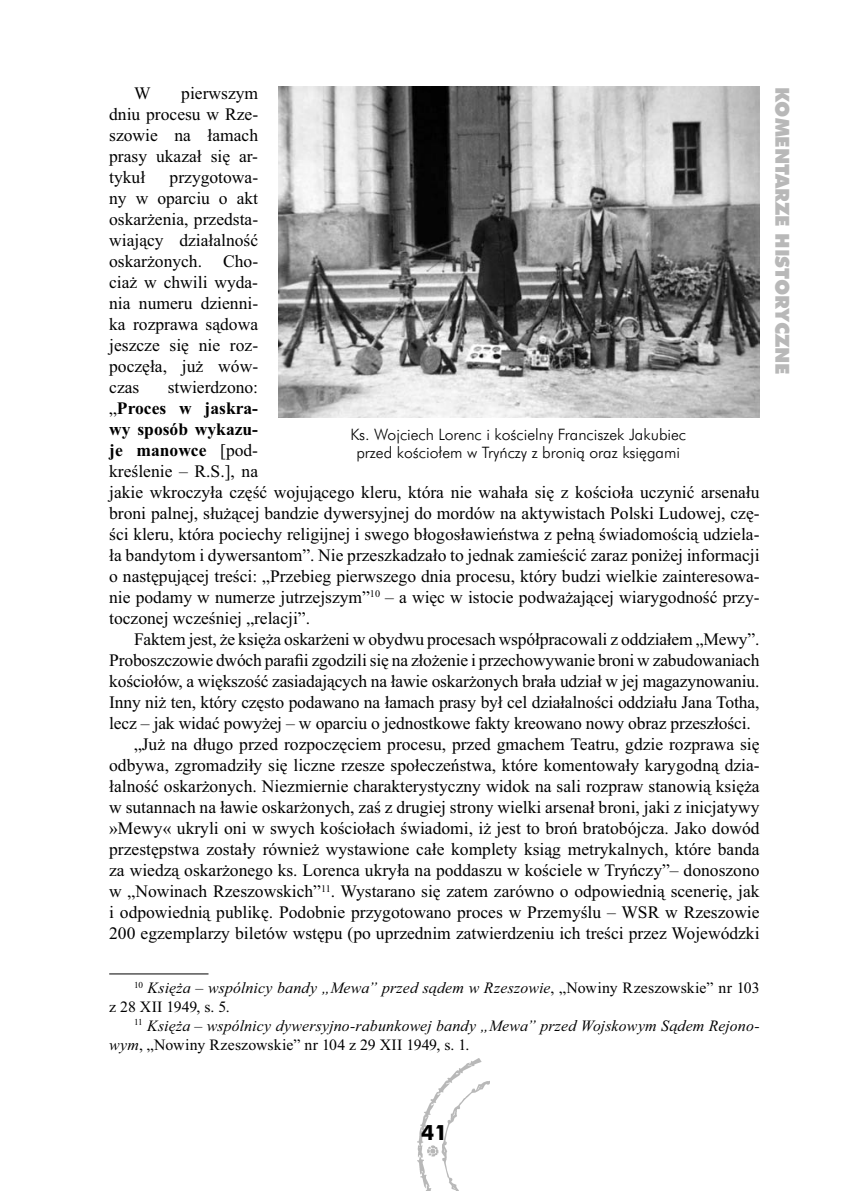
<style>
.page{position:relative;width:844px;height:1191px;background:#fff}
.page>*{position:absolute;margin:0;border:0;box-sizing:border-box;transform-origin:0 0}
.t1{font:700 21px "Futura EU";color:#000}
.t2{font:19.25px "Futura X Blk EU";color:#b8b8b8}
.t3{font:17.5px/21px "Times New Roman";color:#000;text-align:justify}
.t4{font:700 17.5px "Times New Roman";color:#000}
.t5{font:italic 15.75px "Times New Roman";letter-spacing:.01em;color:#000}
.t6{font:15.75px/18.4px "Futura Lt EU";color:#000;text-align:center}
.t7{font:15.75px "Times New Roman";letter-spacing:.005em;color:#000}
.s1{font-weight:400}
.s2{font-style:normal}
.s3{font-style:italic}
</style>
<div class="page">
<img style="left:418px;top:1058px;width:72px;height:133px">
<hr style="left:109px;top:973px;width:99px;height:1px;background:#000">
<img style="left:278px;top:87px;width:481px;height:331px">
<p class="t3" style="left:109px;top:84px;width:150px;text-indent:72px">pierwszym dniu procesu w Rze&shy;szowie na łamach prasy ukazał się ar&shy;tykuł</p>
<p class="t3" style="left:134px;top:84px;width:18px">W</p>
<p class="t3" style="left:109px;top:168px;width:150px;text-indent:60px">przygotowa&shy;ny w oparciu o akt oskarżenia, przedsta&shy;wiający działalność oskarżonych. Cho&shy;ciaż w chwili wyda&shy;nia numeru dzienni&shy;ka rozprawa sądowa jeszcze się nie roz&shy;poczęła, już wów&shy;czas</p>
<p class="t3" style="left:168px;top:378px;width:92px">stwierdzono:</p>
<p class="t4" style="left:109px;top:402px;width:150px"><span class="s1">„</span>Proces w jaskra-</p>
<p class="t4" style="left:109px;top:423px;width:150px">wy sposób wykazu-</p>
<p class="t4" style="left:109px;top:444px;width:150px">je manowce <span class="s1">[pod-</span></p>
<p class="t3" style="left:109px;top:462px;width:150px">kreślenie – R.S.], na</p>
<p class="t3" style="left:109px;top:483px;width:651px">jakie wkroczyła część wojującego kleru, która nie wahała się z kościoła uczynić arsenału</p>
<p class="t3" style="left:109px;top:504px;width:651px">broni palnej, służącej bandzie dywersyjnej do mordów na aktywistach Polski Ludowej, czę-</p>
<p class="t3" style="left:109px;top:525px;width:651px">ści kleru, która pociechy religijnej i swego błogosławieństwa z pełną świadomością udziela-</p>
<p class="t3" style="left:109px;top:546px;width:651px">ła bandytom i dywersantom”. Nie przeszkadzało to jednak zamieścić zaraz poniżej informacji</p>
<p class="t3" style="left:109px;top:567px;width:651px">o następującej treści: „Przebieg pierwszego dnia procesu, który budzi wielkie zainteresowa-</p>
<p class="t3" style="left:109px;top:588px;width:651px">nie podamy w numerze jutrzejszym”<sup>10</sup> – a więc w istocie podważającej wiarygodność przy-</p>
<p class="t3" style="left:109px;top:609px;width:202px">toczonej wcześniej „relacji”.</p>
<p class="t3" style="left:134px;top:630px;width:626px">Faktem jest, że księża oskarżeni w obydwu procesach współpracowali z oddziałem „Mewy”.</p>
<p class="t3" style="left:109px;top:651px;width:651px">Proboszczowie dwóch parafii zgodzili się na złożenie i przechowywanie broni w zabudowaniach</p>
<p class="t3" style="left:109px;top:672px;width:651px">kościołów, a większość zasiadających na ławie oskarżonych brała udział w jej magazynowaniu.</p>
<p class="t3" style="left:109px;top:693px;width:651px">Inny niż ten, który często podawano na łamach prasy był cel działalności oddziału Jana Totha,</p>
<p class="t3" style="left:109px;top:714px;width:643px">lecz – jak widać powyżej – w oparciu o jednostkowe fakty kreowano nowy obraz przeszłości.</p>
<p class="t3" style="left:134px;top:735px;width:627px">„Już na długo przed rozpoczęciem procesu, przed gmachem Teatru, gdzie rozprawa się</p>
<p class="t3" style="left:109px;top:756px;width:651px">odbywa, zgromadziły się liczne rzesze społeczeństwa, które komentowały karygodną dzia-</p>
<p class="t3" style="left:109px;top:777px;width:651px">łalność oskarżonych. Niezmiernie charakterystyczny widok na sali rozpraw stanowią księża</p>
<p class="t3" style="left:109px;top:798px;width:651px">w sutannach na ławie oskarżonych, zaś z drugiej strony wielki arsenał broni, jaki z inicjatywy</p>
<p class="t3" style="left:109px;top:819px;width:651px">»Mewy« ukryli oni w swych kościołach świadomi, iż jest to broń bratobójcza. Jako dowód</p>
<p class="t3" style="left:109px;top:840px;width:651px">przestępstwa zostały również wystawione całe komplety ksiąg metrykalnych, które banda</p>
<p class="t3" style="left:109px;top:861px;width:651px">za wiedzą oskarżonego ks. Lorenca ukryła na poddaszu w kościele w Tryńczy”– donoszono</p>
<p class="t3" style="left:109px;top:882px;width:651px">w „Nowinach Rzeszowskich”<sup>11</sup>. Wystarano się zatem zarówno o odpowiednią scenerię, jak</p>
<p class="t3" style="left:109px;top:903px;width:651px">i odpowiednią publikę. Podobnie przygotowano proces w Przemyślu – WSR w Rzeszowie</p>
<p class="t3" style="left:109px;top:924px;width:651px">200 egzemplarzy biletów wstępu (po uprzednim zatwierdzeniu ich treści przez Wojewódzki</p>
<p class="t5" style="left:134px;top:981px;width:627px"><sup>10</sup> Księża – wspólnicy bandy „Mewa” przed sądem w Rzeszowie<span class="s2">, „Nowiny Rzeszowskie” nr 103</span></p>
<p class="t7" style="left:109px;top:1000px;width:122px">z 28 XII 1949, s. 5.</p>
<p class="t5" style="left:134px;top:1019px;width:627px"><sup>11</sup> Księża – wspólnicy dywersyjno-rabunkowej bandy „Mewa” przed Wojskowym Sądem Rejono-</p>
<p class="t7" style="left:109px;top:1038px;width:362px"><span class="s3">wym</span>, „Nowiny Rzeszowskie” nr 104 z 29 XII 1949, s. 1.</p>
<p class="t6" style="left:350px;top:426px;width:337px">Ks. Wojciech Lorenc i kościelny Franciszek Jakubiec przed kościołem w Tryńczy z bronią oraz księgami</p>
<p class="t2" style="left:790px;top:87px;width:289px;rotate:90deg">KOMENTARZE HI STO RYCZ NE</p>
<p class="t1" style="left:421px;top:1124px;width:28px">41</p>
</div>
